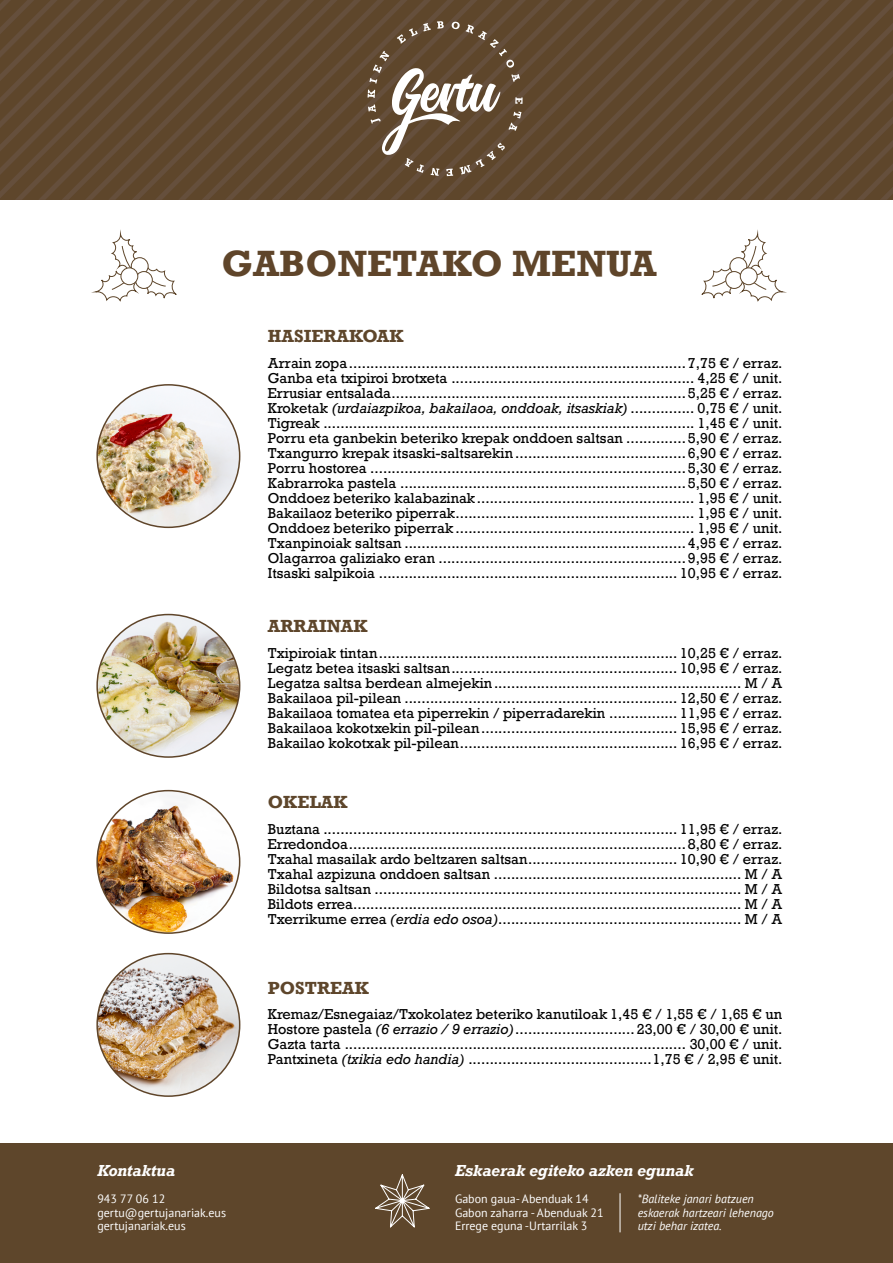
<style>
.page{position:relative;width:893px;height:1263px;background:#fff}
.page>*{position:absolute;margin:0;border:0;box-sizing:border-box;transform-origin:0 0}
.t1{font:700 37.5px "Rockwell";color:#5f452a}
.t2{font:700 18px "Rockwell";color:#5e462b}
.t3{font:italic 700 15px "Rockwell";letter-spacing:-.01em;color:#fff}
.t4{font:13.5px/15px "Rockwell";color:#000;text-align:justify}
.t5{font:12px/13.5px "PT Sans";color:#fff}
.t6{font:italic 12px/13.5px "PT Sans";color:#fff}
.s1{font-style:italic}
</style>
<div class="page">
<svg style="left:0;top:0;width:893px;height:200px;background:#634c34"></svg>
<img style="left:97px;top:954px;width:143px;height:142px;border-radius:71px">
<img style="left:97px;top:791px;width:143px;height:142px;border-radius:71px">
<img style="left:97px;top:614px;width:143px;height:143px;border-radius:71px">
<img style="left:97px;top:385px;width:143px;height:142px;border-radius:71px">
<div style="left:0;top:1144px;width:893px;height:119px;background:#5e462b"></div>
<hr style="left:620px;top:1193px;width:1px;height:39px;background:#fff">
<svg style="left:375px;top:1174px;width:55px;height:54px"></svg>
<svg style="left:91px;top:229px;width:86px;height:73px"></svg>
<div style="left:131px;top:258px;width:17px;height:17px;background:#fff;border-radius:50%"></div>
<div style="left:131px;top:257px;width:18px;height:18px;border:1px solid #5e462b;border-radius:50%"></div>
<div style="left:135px;top:272px;width:17px;height:16px;background:#fff;border-radius:50%"></div>
<div style="left:135px;top:271px;width:18px;height:18px;border:1px solid #5e462b;border-radius:50%"></div>
<div style="left:121px;top:268px;width:17px;height:17px;background:#fff;border-radius:50%"></div>
<div style="left:121px;top:267px;width:17px;height:18px;border:1px solid #5e462b;border-radius:50%"></div>
<svg style="left:701px;top:229px;width:86px;height:73px"></svg>
<div style="left:730px;top:258px;width:17px;height:17px;background:#fff;border-radius:50%"></div>
<div style="left:729px;top:257px;width:18px;height:18px;border:1px solid #5e462b;border-radius:50%"></div>
<div style="left:726px;top:272px;width:17px;height:16px;background:#fff;border-radius:50%"></div>
<div style="left:725px;top:271px;width:18px;height:18px;border:1px solid #5e462b;border-radius:50%"></div>
<div style="left:740px;top:268px;width:17px;height:17px;background:#fff;border-radius:50%"></div>
<div style="left:740px;top:267px;width:17px;height:18px;border:1px solid #5e462b;border-radius:50%"></div>
<h1 class="t1" style="left:221px;top:241px;width:437px">GABONETAKO MENUA</h1>
<h2 class="t2" style="left:268px;top:325px;width:137px">HASIERAKOAK</h2>
<p class="t4" style="left:268px;top:355px;width:516px">Arrain zopa...............................................................................7,75 € / erraz.<br>Ganba eta txipiroi brotxeta ......................................................... 4,25 € / unit.<br>Errusiar entsalada.....................................................................5,25 € / erraz.<br>Kroketak <span class="s1">(urdaiazpikoa, bakailaoa, onddoak, itsaskiak)</span> ............... 0,75 € / unit.<br>Tigreak ....................................................................................... 1,45 € / unit.<br>Porru eta ganbekin beteriko krepak onddoen saltsan ..............5,90 € / erraz.<br>Txangurro krepak itsaski-saltsarekin........................................6,90 € / erraz.<br>Porru hostorea ..........................................................................5,30 € / erraz.<br>Kabrarroka pastela ...................................................................5,50 € / erraz.<br>Onddoez beteriko kalabazinak................................................... 1,95 € / unit.<br>Bakailaoz beteriko piperrak........................................................ 1,95 € / unit.<br>Onddoez beteriko piperrak ........................................................ 1,95 € / unit.<br>Txanpinoiak saltsan ..................................................................4,95 € / erraz.<br>Olagarroa galiziako eran ..........................................................9,95 € / erraz.<br>Itsaski salpikoia ...................................................................... 10,95 € / erraz.</p>
<h2 class="t2" style="left:268px;top:615px;width:101px">ARRAINAK</h2>
<p class="t4" style="left:268px;top:645px;width:516px">Txipiroiak tintan...................................................................... 10,25 € / erraz.<br>Legatz betea itsaski saltsan..................................................... 10,95 € / erraz.<br>Legatza saltsa berdean almejekin.......................................................... M / A Bakailaoa pil-pilean ................................................................ 12,50 € / erraz.<br>Bakailaoa tomatea eta piperrekin / piperradarekin ................ 11,95 € / erraz.<br>Bakailaoa kokotxekin pil-pilean.............................................. 15,95 € / erraz.<br>Bakailao kokotxak pil-pilean................................................... 16,95 € / erraz.</p>
<h2 class="t2" style="left:268px;top:791px;width:81px">OKELAK</h2>
<p class="t4" style="left:268px;top:822px;width:516px">Buztana ................................................................................... 11,95 € / erraz.<br>Erredondoa...............................................................................8,80 € / erraz.<br>Txahal masailak ardo beltzaren saltsan................................... 10,90 € / erraz.<br>Txahal azpizuna onddoen saltsan .......................................................... M / A Bildotsa saltsan ...................................................................................... M / A Bildots errea........................................................................................... M / A Txerrikume errea <span class="s1">(erdia edo osoa)</span>......................................................... M / A</p>
<p class="t3" style="left:97px;top:1161px;width:79px">Kontaktua</p>
<p class="t5" style="left:97px;top:1192px;width:130px">943 77 06 12 gertu@gertujanariak.eus gertujanariak.eus</p>
<h2 class="t2" style="left:268px;top:977px;width:102px">POSTREAK</h2>
<p class="t4" style="left:268px;top:1007px;width:516px">Kremaz/Esnegaiaz/Txokolatez beteriko kanutiloak 1,45 € / 1,55 € / 1,65 € un Hostore pastela <span class="s1">(6 errazio / 9 errazio)</span>............................ 23,00 € / 30,00 € unit.<br>Gazta tarta ................................................................................ 30,00 € / unit.<br>Pantxineta <span class="s1">(txikia edo handia)</span> ...........................................1,75 € / 2,95 € unit.</p>
<p class="t3" style="left:455px;top:1161px;width:240px">Eskaerak egiteko azken egunak</p>
<p class="t5" style="left:455px;top:1192px;width:150px">Gabon gaua- Abenduak 14<br>Gabon zaharra - Abenduak 21<br>Errege eguna -Urtarrilak 3</p>
<p class="t6" style="left:638px;top:1192px;width:138px">*Baliteke janari batzuen eskaerak hartzeari lehenago utzi behar izatea.</p>
</div>
